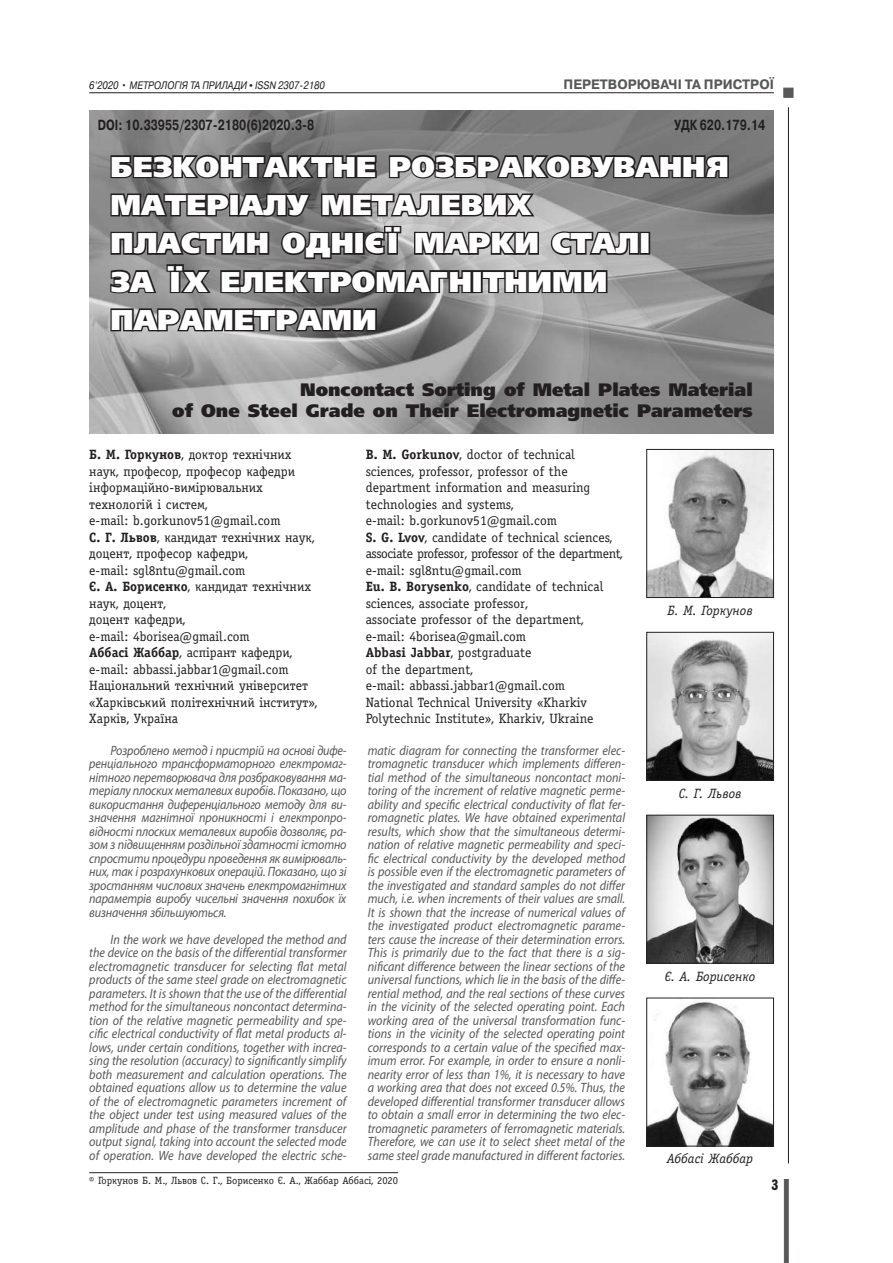
<style>
.page{position:relative;width:893px;height:1263px;background:#fff}
.page>*{position:absolute;margin:0;border:0;box-sizing:border-box;transform-origin:0 0}
.t1{font:28.5px/38.2px "Free Set Black C";color:#fff}
.t2{font:18px/21px "Free Set Black C";color:#231f20;text-align:right}
.t3{font:15.15px "Hermes C";color:#231f20}
.t4{font:700 14.7px "Pragmatica C";color:#231f20;scale:.75 1}
.t5{font:700 13.65px "Pragmatica C";color:#57585a;scale:.96 1}
.t6{font:italic 13.5px/13.5px "Myriad Pro";color:#57585a;text-align:justify;scale:.9 1}
.t7{font:13.5px/16.5px "Officina Serif C";color:#231f20}
.t8{font:italic 13.5px "Officina Serif C";color:#231f20}
.t9{font:italic 10.8px "Pragmatica C";color:#231f20;scale:.84 1}
.t10{font:10.5px "Officina Serif C";color:#231f20}
.s1{font-style:normal}
.s2{font-family:"Times New Roman";font-style:normal}
.s3{font-weight:700}
</style>
<div class="page">
<svg style="left:783px;top:88px;width:10px;height:10px"></svg>
<svg style="left:784px;top:1179px;width:5px;height:84px"></svg>
<hr style="left:89px;top:92px;width:685px;height:1px;background:#231f20">
<hr style="left:788px;top:107px;width:1px;height:1056px;background:#231f20">
<img style="left:89px;top:111px;width:685px;height:322px">
<svg style="left:109px;top:153px;width:269px;height:27px;background:#4e4c4d"></svg>
<svg style="left:387px;top:153px;width:343px;height:27px;background:#545253"></svg>
<svg style="left:109px;top:191px;width:204px;height:27px;background:#525051"></svg>
<svg style="left:319px;top:191px;width:218px;height:27px;background:#686667"></svg>
<div style="left:640px;top:232px;width:10px;height:23px;border:3px solid #231f20"></div>
<svg style="left:109px;top:224px;width:532px;height:71px;background:#727171"></svg>
<svg style="left:109px;top:306px;width:269px;height:27px;background:#5c5a5b"></svg>
<hr style="left:89px;top:1172px;width:309px;height:1px;background:#231f20">
<img style="left:648px;top:1001px;width:124px;height:143px">
<div style="left:646px;top:998px;width:128px;height:148px;border:1px solid #231f20"></div>
<img style="left:648px;top:817px;width:124px;height:144px">
<div style="left:646px;top:815px;width:128px;height:148px;border:1px solid #231f20"></div>
<img style="left:648px;top:634px;width:124px;height:145px">
<div style="left:646px;top:632px;width:128px;height:149px;border:1px solid #231f20"></div>
<img style="left:648px;top:451px;width:124px;height:145px">
<div style="left:646px;top:449px;width:128px;height:149px;border:1px solid #231f20"></div>
<p class="t9" style="left:89px;top:79px;width:282px">6’2020 <span class="s1">•</span> МЕТРОЛОГІЯ ТА ПРИЛАДИ <span class="s2">•</span> ISSN 2307-2180</p>
<p class="t5" style="left:564px;top:77px;width:221px">ПЕРЕТВОРЮВАЧІ ТА ПРИСТРОЇ</p>
<p class="t4" style="left:98px;top:117px;width:290px">DOI: 10.33955/2307-2180(6)2020.3-8</p>
<p class="t4" style="left:674px;top:117px;width:123px">УДК 620.179.14</p>
<h1 class="t1" style="left:111px;top:148px;width:619px">БЕЗКОНТАКТНЕ РОЗБРАКОВУВАННЯ<br>МАТЕРІАЛУ МЕТАЛЕВИХ<br>ПЛАСТИН ОДНІЄЇ МАРКИ СТАЛІ<br>ЗА ЇХ ЕЛЕКТРОМАГНІТНИМИ<br>ПАРАМЕТРАМИ</h1>
<h2 class="t2" style="left:172px;top:379px;width:582px">Noncontact Sorting of Metal Plates Material<br>of One Steel Grade on Their Electromagnetic Parameters</h2>
<p class="t7" style="left:89px;top:447px;width:230px"><span class="s3">Б. М. Горкунов</span>, доктор технічних наук, професор, професор кафедри інформаційно-вимірювальних технологій і систем,<br>e-mail: b.gorkunov51@gmail.com<br><span class="s3">С. Г. Львов</span>, кандидат технічних наук, доцент, професор кафедри,<br>e-mail: sgl8ntu@gmail.com<br><span class="s3">Є. А. Борисенко</span>, кандидат технічних наук, доцент,<br>доцент кафедри,<br>e-mail: 4borisea@gmail.com<br><span class="s3">Аббасі Жаббар</span>, аспірант кафедри, e-mail: abbassi.jabbar1@gmail.com<br>Національний технічний університет «Харківський політехнічний інститут»,<br>Харків, Україна</p>
<p class="t7" style="left:366px;top:447px;width:259px"><span class="s3">B. M. Gorkunov</span>, doctor of technical sciences, professor, professor of the department information and measuring technologies and systems,<br>e-mail: b.gorkunov51@gmail.com<br><span class="s3">S. G. Lvov</span>, candidate of technical sciences, associate professor, professor of the department, e-mail: sgl8ntu@gmail.com<br><span class="s3">Eu. B. Borysenko</span>, candidate of technical sciences, associate professor,<br>associate professor of the department, e-mail: 4borisea@gmail.com<br><span class="s3">Abbasi Jabbar</span>, рostgraduate<br>of the department,<br>e-mail: abbassi.jabbar1@gmail.com<br>National Technical University «Kharkiv Polytechnic Institute», Kharkiv, Ukraine</p>
<p class="t8" style="left:668px;top:603px;width:87px">Б. М. Горкунов</p>
<p class="t6" style="left:89px;top:743px;width:287px;text-indent:21px">Розроблено метод і пристрій на основі дифе&shy;ренціального трансформаторного електромаг&shy;нітного перетворювача для розбраковування ма&shy;теріалу плоских металевих виробів. Показано, що використання диференціального методу для ви&shy;значення магнітної проникності і електропро&shy;відності плоских металевих виробів дозволяє, ра&shy;зом з підвищенням роздільної здатності істотно спростити процедури проведення як вимірюваль&shy;них, так і розрахункових операцій. Показано, що зі зростанням числових значень електромагнітних параметрів виробу чисельні значення похибок їх визначення збільшуються.</p>
<p class="t6" style="left:89px;top:932px;width:287px;text-indent:21px">In the work we have developed the method and the device on the basis of the differential transformer electromagnetic transducer for selecting flat metal products of the same steel grade on electromagnetic parameters. It is shown that the use of the differential method for the simultaneous noncontact determina&shy;tion of the relative magnetic permeability and spe&shy;cific electrical conductivity of flat metal products al&shy;lows, under certain conditions, together with increa&shy;sing the resolution (accuracy) to significantly simplify both measurement and calculation operations. The obtained equations allow us to determine the value of the of electromagnetic parameters increment of the object under test using measured values of the amplitude and phase of the transformer transducer output signal, taking into account the selected mode of operation. We have developed the electric sche-</p>
<p class="t6" style="left:368px;top:743px;width:287px">matic diagram for connecting the transformer elec&shy;tromagnetic transducer which implements differen&shy;tial method of the simultaneous noncontact moni&shy;toring of the increment of relative magnetic perme&shy;ability and specific electrical conductivity of flat fer&shy;romagnetic plates. We have obtained experimental results, which show that the simultaneous determi&shy;nation of relative magnetic permeability and speci&shy;fic electrical conductivity by the developed method is possible even if the electromagnetic parameters of the investigated and standard samples do not differ much, i.e. when increments of their values are small.<br>It is shown that the increase of numerical values of the investigated product electromagnetic parame&shy;ters cause the increase of their determination errors.<br>This is primarily due to the fact that there is a sig&shy;nificant difference between the linear sections of the universal functions, which lie in the basis of the diffe&shy;rential method, and the real sections of these curves in the vicinity of the selected operating point. Each working area of the universal transformation func&shy;tions in the vicinity of the selected operating point corresponds to a certain value of the specified max&shy;imum error. For example, in order to ensure a nonli&shy;nearity error of less than 1%, it is necessary to have a working area that does not exceed 0.5%. Thus, the developed differential transformer transducer allows to obtain a small error in determining the two elec&shy;tromagnetic parameters of ferromagnetic materials.<br>Therefore, we can use it to select sheet metal of the same steel grade manufactured in different factories.</p>
<p class="t10" style="left:89px;top:1175px;width:310px">© Горкунов Б. М., Львов С. Г., Борисенко Є. А., Жаббар Аббасі, 2020</p>
<p class="t8" style="left:679px;top:786px;width:64px">С. Г. Львов</p>
<p class="t8" style="left:665px;top:969px;width:92px">Є. А. Борисенко</p>
<p class="t8" style="left:667px;top:1151px;width:87px">Аббасі Жаббар</p>
<p class="t3" style="left:771px;top:1176px;width:8px">3</p>
</div>
